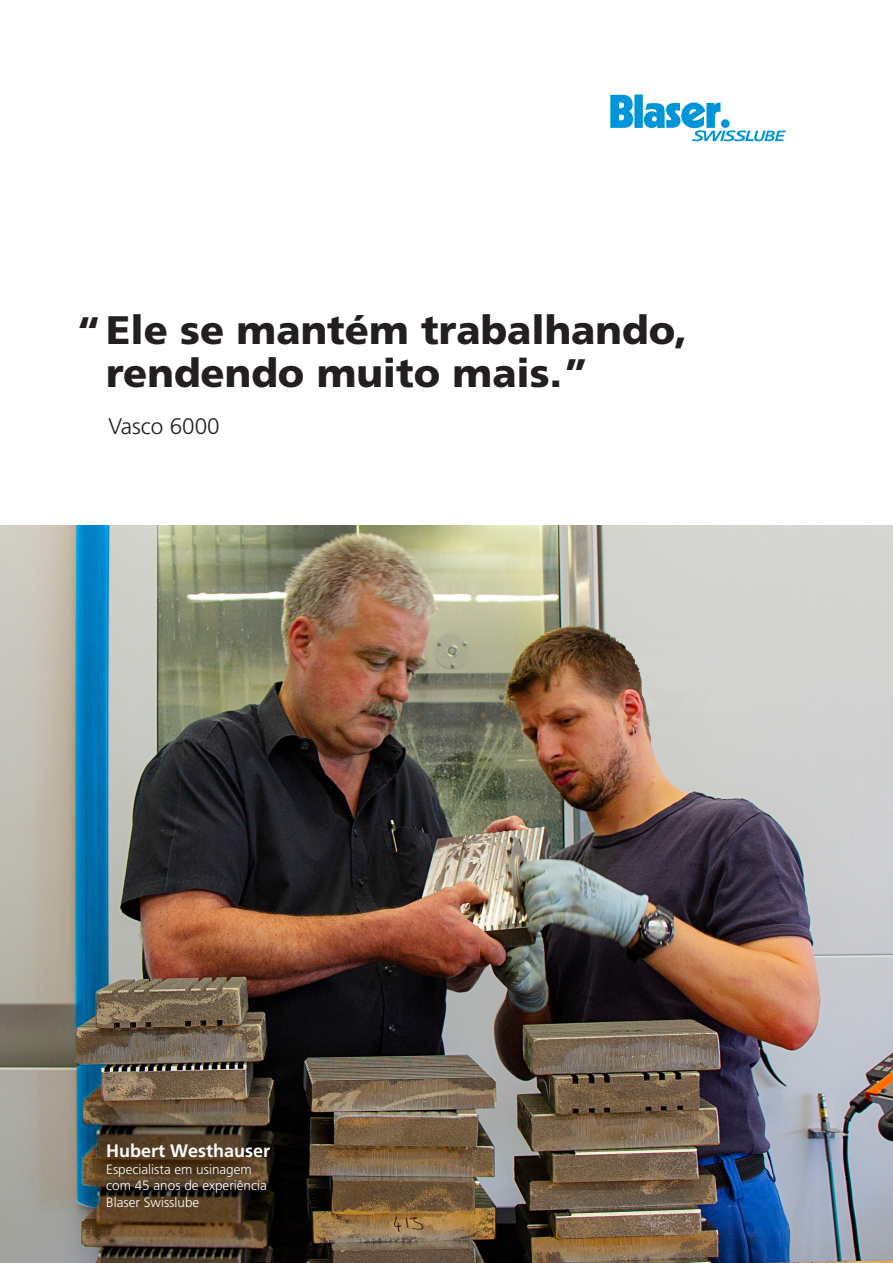
<style>
.page{position:relative;width:893px;height:1263px;background:#fff}
.page>*{position:absolute;margin:0;border:0;box-sizing:border-box;transform-origin:0 0}
.t1{font:900 39.75px/43.5px "Frutiger LT Std";color:#231f20}
.t2{font:300 22.5px "Frutiger LT Std";color:#231f20}
.t3{font:700 18px "Frutiger LT Std";color:#fff}
.t4{font:300 13.5px/16.5px "Frutiger LT Std";color:#fff}
</style>
<div class="page">
<img style="left:0;top:525px;width:893px;height:738px">
<div style="left:634px;top:95px;width:9px;height:33px;background:#0095d9"></div>
<svg style="left:610px;top:95px;width:23px;height:33px"></svg>
<svg style="left:644px;top:102px;width:142px;height:39px"></svg>
<h1 class="t1" style="left:106px;top:308px;width:583px;text-indent:-29px">‘‘ Ele se mantém trabalhando, rendendo muito mais.’’</h1>
<h2 class="t2" style="left:108px;top:413px;width:113px">Vasco 6000</h2>
<h3 class="t3" style="left:106px;top:1140px;width:165px">Hubert Westhauser</h3>
<p class="t4" style="left:106px;top:1161px;width:162px">Especialista em usinagem com 45 anos de experiência<br>Blaser Swisslube</p>
</div>
